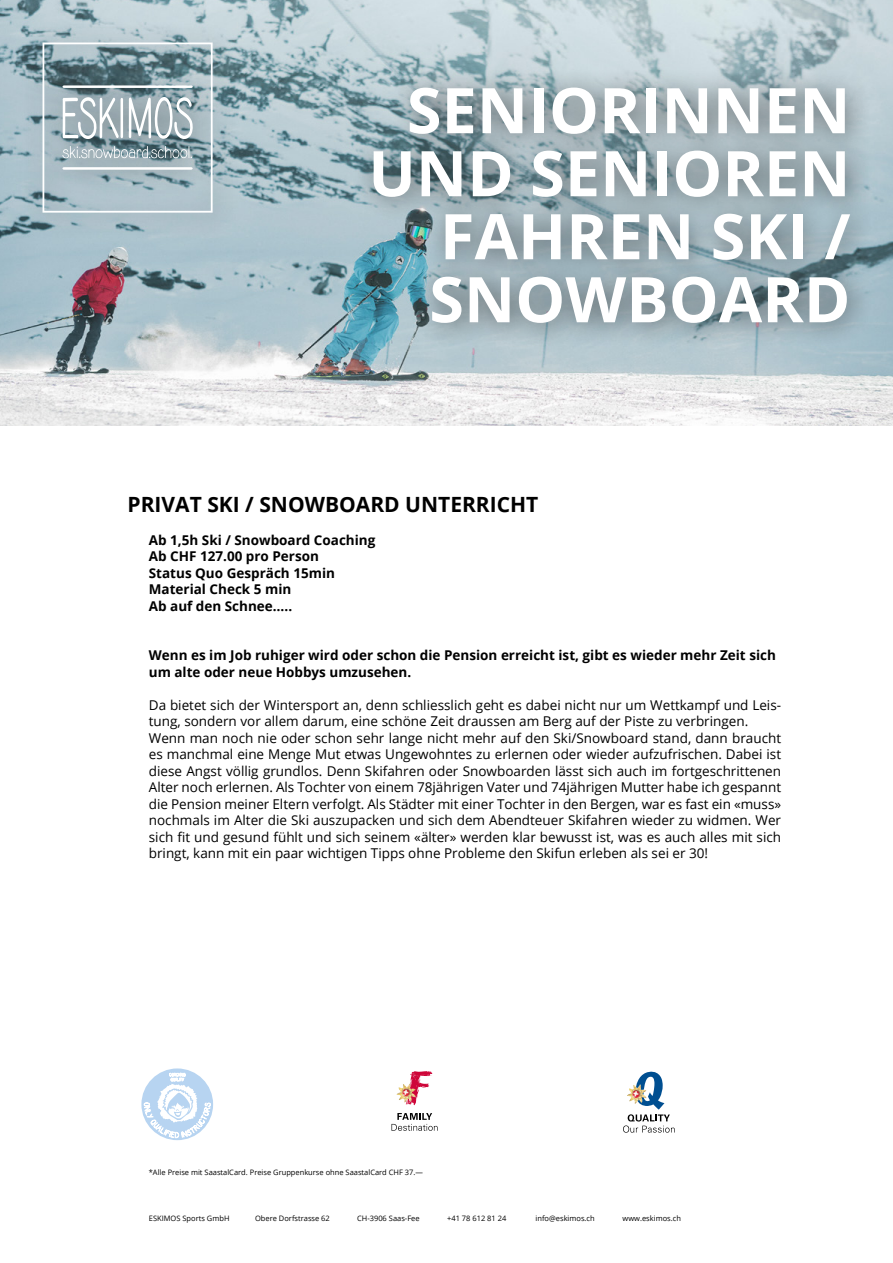
<style>
.page{position:relative;width:893px;height:1263px;background:#fff}
.page>*{position:absolute;margin:0;border:0;box-sizing:border-box;transform-origin:0 0}
.t1{font:700 63px/63px "Open Sans";color:#fff;text-align:right}
.t2{font:700 21px "Open Sans";color:#000}
.t3{font:13.5px/16.5px "Open Sans";color:#000}
.t4{font:700 13.5px/16.5px "Open Sans";color:#000}
.t5{font:7.5px "Open Sans";color:#000}
</style>
<div class="page">
<img style="left:0;top:0;width:893px;height:425px">
<div style="left:22px;top:22px;width:217px;height:217px;background:#000;opacity:.6"></div>
<svg style="left:43px;top:43px;width:170px;height:170px;background:#9baeb5"></svg>
<div style="left:353px;top:67px;width:522px;height:282px;background:#000;opacity:.5"></div>
<svg style="left:623px;top:1071px;width:52px;height:62px"></svg>
<img style="left:627px;top:1084px;width:20px;height:20px">
<svg style="left:141px;top:1068px;width:72px;height:72px"></svg>
<svg style="left:143px;top:1072px;width:68px;height:68px"></svg>
<svg style="left:406px;top:1071px;width:26px;height:34px"></svg>
<img style="left:396px;top:1083px;width:20px;height:20px">
<svg style="left:391px;top:1113px;width:47px;height:18px"></svg>
<h1 class="t1" style="left:368px;top:77px;width:484px">SENIORINNEN<br>UND SENIOREN<br>FAHREN SKI /<br>SNOWBOARD</h1>
<h2 class="t2" style="left:128px;top:489px;width:412px">PRIVAT SKI / SNOWBOARD UNTERRICHT</h2>
<p class="t4" style="left:149px;top:531px;width:228px">Ab 1,5h Ski / Snowboard Coaching<br>Ab CHF 127.00 pro Person<br>Status Quo Gespräch 15min<br>Material Check 5 min<br>Ab auf den Schnee…..</p>
<p class="t4" style="left:149px;top:647px;width:629px">Wenn es im Job ruhiger wird oder schon die Pension erreicht ist, gibt es wieder mehr Zeit sich um alte oder neue Hobbys umzusehen.</p>
<p class="t3" style="left:149px;top:696px;width:634px">Da bietet sich der Wintersport an, denn schliesslich geht es dabei nicht nur um Wettkampf und Leis&shy;tung, sondern vor allem darum, eine schöne Zeit draussen am Berg auf der Piste zu verbringen.<br>Wenn man noch nie oder schon sehr lange nicht mehr auf den Ski/Snowboard stand, dann braucht es manchmal eine Menge Mut etwas Ungewohntes zu erlernen oder wieder aufzufrischen. Dabei ist diese Angst völlig grundlos. Denn Skifahren oder Snowboarden lässt sich auch im fortgeschrittenen Alter noch erlernen. Als Tochter von einem 78jährigen Vater und 74jährigen Mutter habe ich gespannt die Pension meiner Eltern verfolgt. Als Städter mit einer Tochter in den Bergen, war es fast ein «muss» nochmals im Alter die Ski auszupacken und sich dem Abendteuer Skifahren wieder zu widmen. Wer sich fit und gesund fühlt und sich seinem «älter» werden klar bewusst ist, was es auch alles mit sich bringt, kann mit ein paar wichtigen Tipps ohne Probleme den Skifun erleben als sei er 30!</p>
<p class="t5" style="left:149px;top:1167px;width:276px">*Alle Preise mit SaastalCard. Preise Gruppenkurse ohne SaastalCard CHF 37.—</p>
<p class="t5" style="left:149px;top:1213px;width:82px">ESKIMOS Sports GmbH</p>
<p class="t5" style="left:255px;top:1213px;width:76px">Obere Dorfstrasse 62</p>
<p class="t5" style="left:357px;top:1213px;width:64px">CH-3906 Saas-Fee</p>
<p class="t5" style="left:447px;top:1213px;width:61px">+41 78 612 81 24</p>
<p class="t5" style="left:536px;top:1213px;width:61px">info@eskimos.ch</p>
<p class="t5" style="left:623px;top:1213px;width:60px">www.eskimos.ch</p>
</div>
